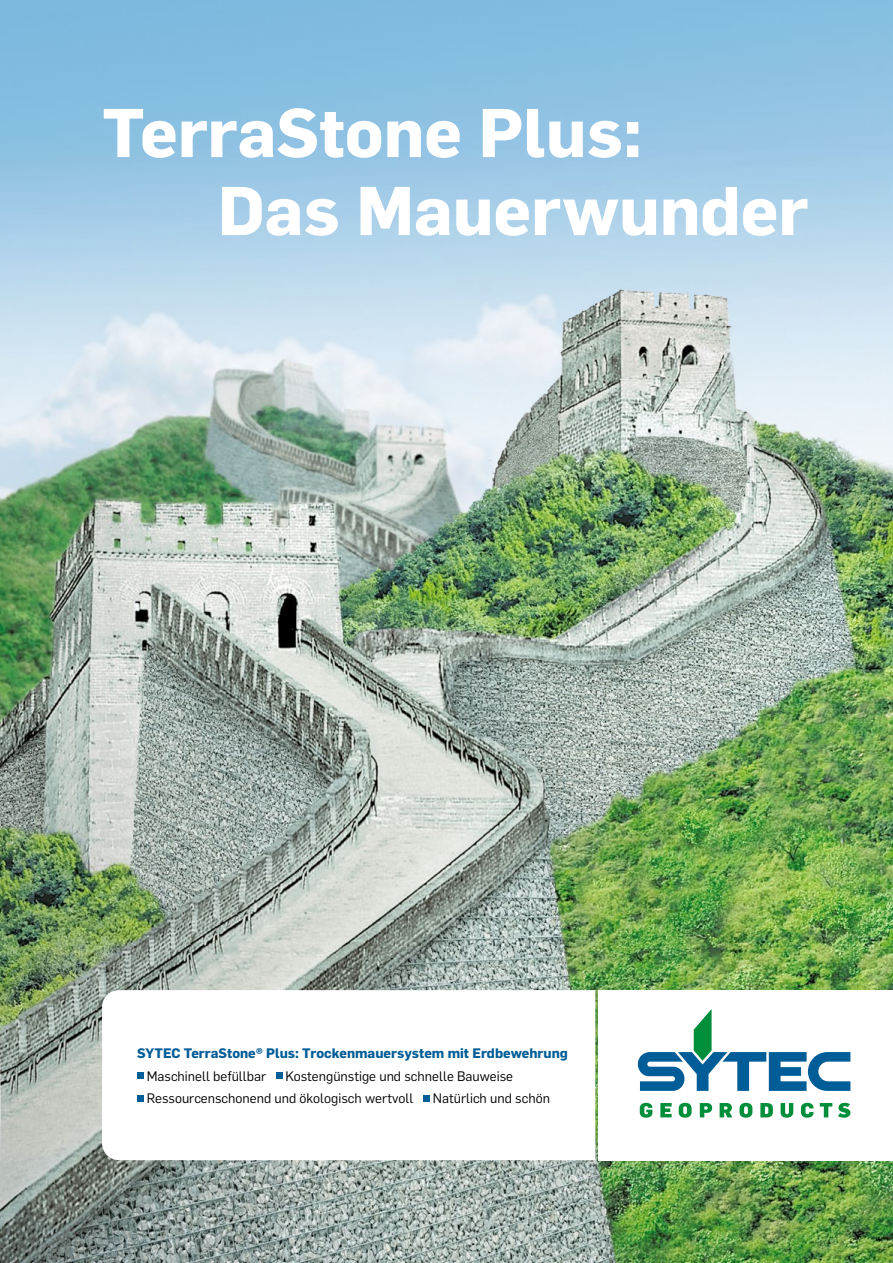
<style>
.page{position:relative;width:893px;height:1263px;background:#fff}
.page>*{position:absolute;margin:0;border:0;box-sizing:border-box;transform-origin:0 0}
.t1{font:700 67.5px "Flama";color:#fff}
.Aufzählung_Titelseite{font:13.5px/22.5px "Flama";color:#000}
.Aufzählung_Titelseite-2{font:700 13.5px "Flama";color:#005d97}
</style>
<div class="page">
<img style="left:0;top:10px;width:893px;height:1253px">
<svg style="left:102px;top:990px;width:493px;height:170px"></svg>
<div style="left:598px;top:990px;width:295px;height:170px;background:#fff"></div>
<svg style="left:640px;top:1103px;width:12px;height:14px"></svg>
<svg style="left:660px;top:1103px;width:12px;height:14px"></svg>
<svg style="left:679px;top:1103px;width:13px;height:14px"></svg>
<svg style="left:700px;top:1103px;width:12px;height:14px"></svg>
<svg style="left:720px;top:1103px;width:12px;height:14px"></svg>
<svg style="left:739px;top:1103px;width:13px;height:14px"></svg>
<svg style="left:760px;top:1103px;width:13px;height:14px"></svg>
<svg style="left:781px;top:1103px;width:12px;height:14px"></svg>
<svg style="left:801px;top:1103px;width:12px;height:14px"></svg>
<svg style="left:820px;top:1103px;width:12px;height:14px"></svg>
<svg style="left:838px;top:1103px;width:12px;height:14px"></svg>
<svg style="left:638px;top:1009px;width:212px;height:82px"></svg>
<div style="left:137px;top:1073px;width:7px;height:6px;background:#005d97"></div>
<svg style="left:276px;top:1073px;width:6px;height:6px"></svg>
<div style="left:137px;top:1095px;width:7px;height:6px;background:#005d97"></div>
<div style="left:423px;top:1095px;width:7px;height:6px;background:#005d97"></div>
<p class="t1" style="left:102px;top:91px;width:542px">TerraStone Plus:</p>
<p class="t1" style="left:218px;top:169px;width:592px">Das Mauerwunder</p>
<p class="Aufzählung_Titelseite-2" style="left:137px;top:1045px;width:432px">SYTEC TerraStone® Plus: Trockenmauersystem mit Erdbewehrung</p>
<p class="Aufzählung_Titelseite" style="left:147px;top:1064px;width:121px">Maschinell befüllbar</p>
<p class="Aufzählung_Titelseite" style="left:147px;top:1064px;width:368px;text-indent:139px">Kostengünstige und schnelle Bauweise<br>Ressourcenschonend und ökologisch wertvoll</p>
<p class="Aufzählung_Titelseite" style="left:433px;top:1087px;width:119px">Natürlich und schön</p>
</div>
